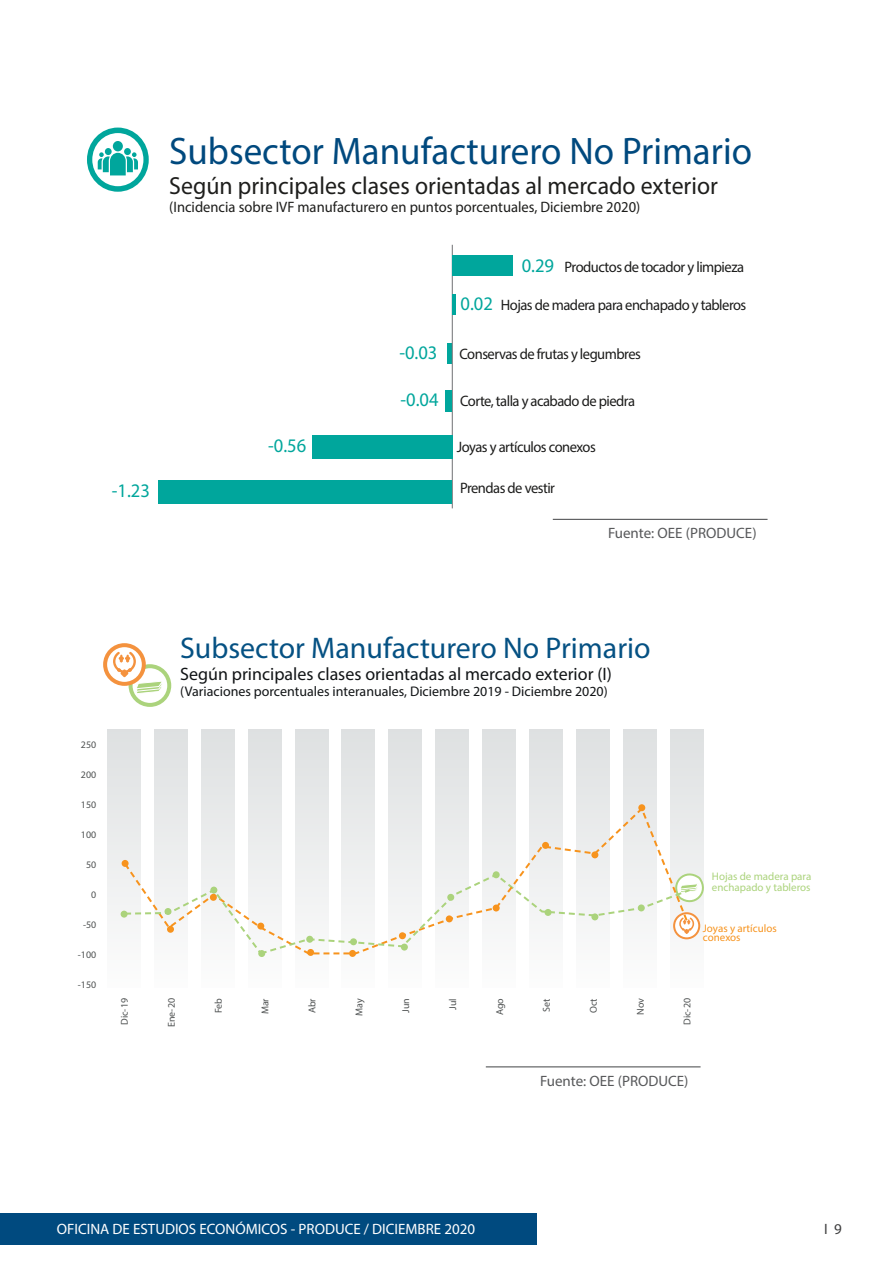
<style>
.page{position:relative;width:893px;height:1263px;background:#fff}
.page>*{position:absolute;margin:0;border:0;box-sizing:border-box;transform-origin:0 0}
.t1{font:700 38.55px "Pluto Sans Cond";color:#00497e;scale:.96 1}
.t2{font:700 29.85px "Pluto Sans Cond";color:#055183}
.t3{font:700 24.75px "Pluto Sans Cond";color:#1e1e1c;scale:.96 1}
.t4{font:700 19.2px "Pluto Sans Cond";color:#00a69c;scale:.96 1}
.t5{font:700 19.2px "Pluto Sans Cond";color:#00a69c}
.t6{font:700 18px "Pluto Sans Cond";color:#111416}
.t7{font:15.15px "Pluto Sans Cond";letter-spacing:-.035em;color:#1c1c1b;scale:.96 1}
.t8{font:300 15.15px "Pluto Sans Cond";color:#1d1d1b;scale:.96 1}
.t9{font:15px "Myriad Pro";color:#fff}
.t10{font:15px "Myriad Pro";color:#57585a}
.t11{font:15px "Myriad Pro";color:#3e3e3f}
.t12{font:300 13.95px "Pluto Sans Cond";color:#111416}
.t13{font:10.95px/10.9px "Pluto Sans Cond";color:#abd37c}
.t14{font:10.95px/9px "Pluto Sans Cond";color:#f7931d}
.t15{font:300 9.9px "Pluto Sans Cond";color:#4f5252}
</style>
<div class="page">
<div style="left:0;top:1213px;width:536px;height:32px;background:#004a7f"></div>
<svg style="left:90px;top:130px;width:56px;height:59px"></svg>
<div style="left:87px;top:128px;width:62px;height:64px;border:5px solid #00a69c;border-radius:50%"></div>
<svg style="left:98px;top:141px;width:40px;height:34px"></svg>
<div style="left:447px;top:343px;width:5px;height:21px;background:#00a69c"></div>
<hr style="left:452px;top:245px;width:1px;height:263px;background:#6d6e71">
<div style="left:446px;top:391px;width:6px;height:21px;background:#00a69c"></div>
<div style="left:312px;top:436px;width:140px;height:23px;background:#00a69c"></div>
<div style="left:452px;top:255px;width:61px;height:20px;background:#00a69c"></div>
<div style="left:159px;top:481px;width:293px;height:23px;background:#00a69c"></div>
<hr style="left:452px;top:294px;width:4px;height:21px;background:#00a69c">
<svg style="left:107px;top:729px;width:597px;height:228px"></svg>
<svg style="left:131px;top:666px;width:38px;height:39px"></svg>
<div style="left:129px;top:664px;width:42px;height:43px;border:4px solid #abd37c;border-radius:50%"></div>
<svg style="left:105px;top:645px;width:39px;height:39px"></svg>
<div style="left:103px;top:643px;width:43px;height:43px;border:4px solid #f4923e;border-radius:50%"></div>
<svg style="left:113px;top:652px;width:52px;height:43px"></svg>
<div style="left:121px;top:911px;width:7px;height:7px;background:#abd37c;border-radius:50%"></div>
<svg style="left:122px;top:805px;width:582px;height:151px"></svg>
<hr style="left:553px;top:519px;width:214px;height:1px;background:#57585a">
<hr style="left:486px;top:1066px;width:215px;height:1px;background:#57585a">
<p class="t1" style="left:169px;top:127px;width:609px">Subsector Manufacturero No Primario</p>
<p class="t3" style="left:169px;top:170px;width:573px">Según principales clases orientadas al mercado exterior</p>
<p class="t8" style="left:169px;top:197px;width:492px">(Incidencia sobre IVF manufacturero en puntos porcentuales, Diciembre 2020)</p>
<p class="t4" style="left:112px;top:478px;width:41px">-1.23</p>
<p class="t4" style="left:268px;top:434px;width:41px">-0.56</p>
<p class="t4" style="left:399px;top:341px;width:41px">-0.03</p>
<p class="t4" style="left:400px;top:388px;width:41px">-0.04</p>
<p class="t5" style="left:522px;top:254px;width:34px">0.29</p>
<p class="t7" style="left:565px;top:258px;width:188px">Productos de tocador y limpieza</p>
<p class="t4" style="left:461px;top:292px;width:35px">0.02</p>
<p class="t7" style="left:459px;top:345px;width:190px">Conservas de frutas y legumbres</p>
<p class="t7" style="left:501px;top:296px;width:257px">Hojas de madera para enchapado y tableros</p>
<p class="t7" style="left:460px;top:392px;width:184px">Corte, talla y acabado de piedra</p>
<p class="t7" style="left:457px;top:438px;width:146px">Joyas y artículos conexos</p>
<p class="t7" style="left:460px;top:479px;width:100px">Prendas de vestir</p>
<p class="t10" style="left:608px;top:524px;width:150px">Fuente: OEE (PRODUCE)</p>
<p class="t15" style="left:81px;top:739px;width:17px">250</p>
<p class="t15" style="left:81px;top:769px;width:17px">200</p>
<p class="t15" style="left:81px;top:799px;width:17px">150</p>
<p class="t15" style="left:81px;top:828px;width:17px">100</p>
<p class="t15" style="left:86px;top:858px;width:12px">50</p>
<p class="t15" style="left:91px;top:888px;width:7px">0</p>
<p class="t15" style="left:83px;top:918px;width:15px">-50</p>
<p class="t15" style="left:78px;top:948px;width:20px">-100</p>
<p class="t15" style="left:78px;top:978px;width:20px">-150</p>
<p class="t2" style="left:180px;top:629px;width:472px">Subsector Manufacturero No Primario</p>
<p class="t6" style="left:180px;top:662px;width:433px">Según principales clases orientadas al mercado exterior (I)</p>
<p class="t12" style="left:180px;top:683px;width:429px">(Variaciones porcentuales interanuales, Diciembre 2019 - Diciembre 2020)</p>
<p class="t13" style="left:712px;top:871px;width:101px">Hojas de madera para enchapado y tableros</p>
<p class="t14" style="left:703px;top:924px;width:75px">Joyas y artículos conexos</p>
<p class="t15" style="left:119px;top:1025px;width:28px;rotate:-90deg">Dic-19</p>
<p class="t15" style="left:165px;top:1027px;width:31px;rotate:-90deg">Ene-20</p>
<p class="t15" style="left:212px;top:1013px;width:17px;rotate:-90deg">Feb</p>
<p class="t15" style="left:259px;top:1014px;width:18px;rotate:-90deg">Mar</p>
<p class="t15" style="left:306px;top:1013px;width:17px;rotate:-90deg">Abr</p>
<p class="t15" style="left:353px;top:1016px;width:19px;rotate:-90deg">May</p>
<p class="t15" style="left:400px;top:1013px;width:16px;rotate:-90deg">Jun</p>
<p class="t15" style="left:447px;top:1010px;width:13px;rotate:-90deg">Jul</p>
<p class="t15" style="left:494px;top:1015px;width:19px;rotate:-90deg">Ago</p>
<p class="t15" style="left:540px;top:1011px;width:15px;rotate:-90deg">Set</p>
<p class="t15" style="left:587px;top:1013px;width:16px;rotate:-90deg">Oct</p>
<p class="t15" style="left:634px;top:1015px;width:18px;rotate:-90deg">Nov</p>
<p class="t15" style="left:681px;top:1025px;width:28px;rotate:-90deg">Dic-20</p>
<p class="t10" style="left:540px;top:1071px;width:150px">Fuente: OEE (PRODUCE)</p>
<p class="t9" style="left:57px;top:1220px;width:420px">OFICINA DE ESTUDIOS ECONÓMICOS - PRODUCE / DICIEMBRE 2020</p>
<p class="t11" style="left:824px;top:1220px;width:19px">I 9</p>
</div>
